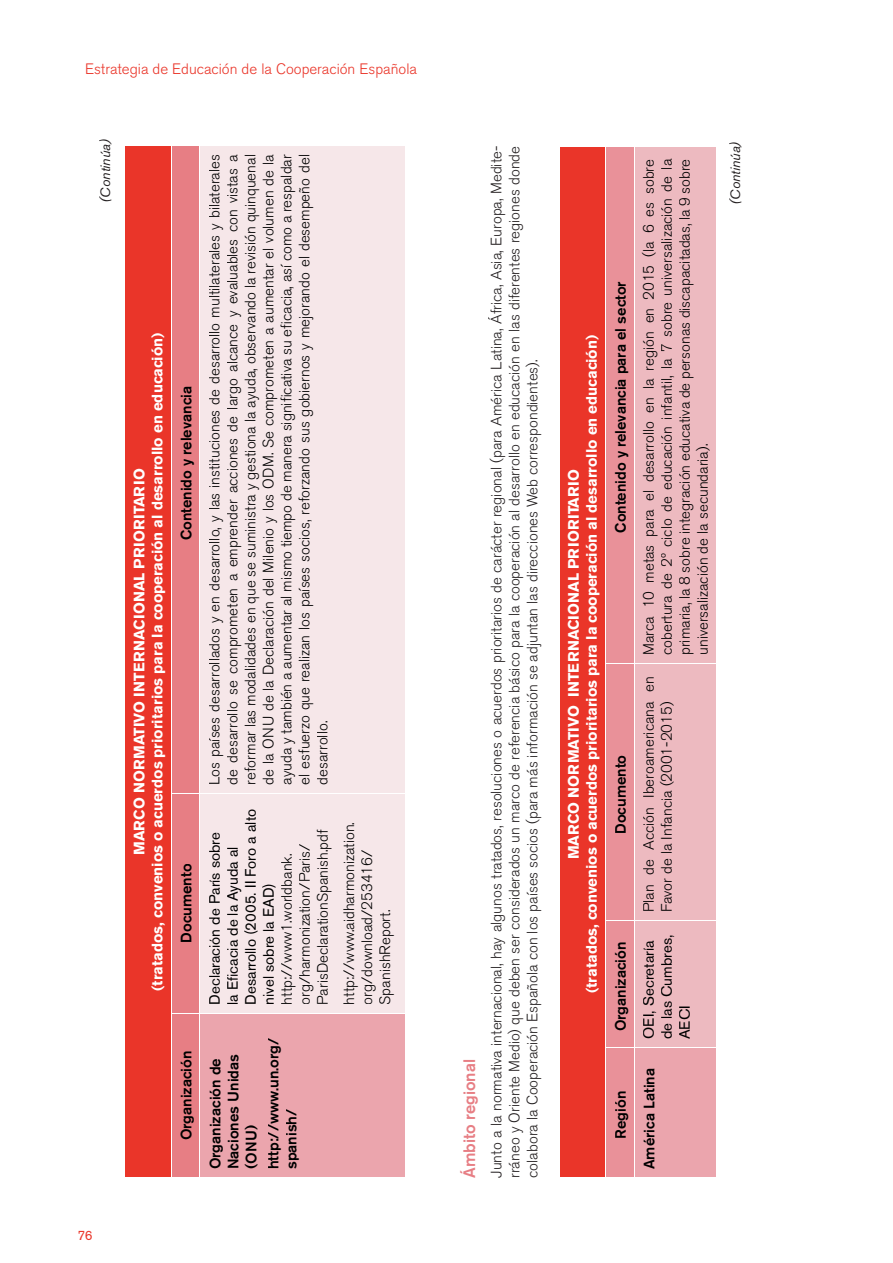
<style>
.page{position:relative;width:893px;height:1263px;background:#fff}
.page>*{position:absolute;margin:0;border:0;box-sizing:border-box;transform-origin:0 0}
.t1{font:500 16.5px "Akzidenz Grotesk BE";color:#e77e84}
.t2{font:300 15px/18px "Akzidenz Grotesk BE";color:#000}
.t3{font:300 15px/18px "Akzidenz Grotesk BE";color:#231f20;text-align:justify}
.t4{font:700 15px/18px "Akzidenz Grotesk BE";color:#fff;text-align:center}
.t5{font:500 15px/18px "Akzidenz Grotesk BE";color:#000}
.t6{font:15px/18px "Akzidenz Grotesk BE";color:#000}
.t7{font:300 15px "Akzidenz Grotesk BE";color:#ea3529}
.t8{font:italic 13.5px "Akzidenz Grotesk BE";color:#231f20}
.t9{font:13.5px "Akzidenz Grotesk BE";color:#ea3529}
</style>
<div class="page">
<div style="left:125px;top:146px;width:46px;height:1032px;background:#ea3529"></div>
<div style="left:200px;top:1013px;width:206px;height:165px;background:#eba5ad"></div>
<div style="left:201px;top:147px;width:204px;height:866px;background:#f6e7e9"></div>
<hr style="left:125px;top:1013px;width:1px;height:165px;background:#fff">
<hr style="left:125px;top:1177px;width:46px;height:1px;background:#fff">
<hr style="left:125px;top:793px;width:1px;height:220px;background:#fff">
<hr style="left:125px;top:146px;width:1px;height:647px;background:#fff">
<hr style="left:125px;top:146px;width:46px;height:1px;background:#fff">
<div style="left:172px;top:146px;width:27px;height:1031px;background:#e77e84"></div>
<hr style="left:200px;top:1013px;width:1px;height:165px;background:#fff">
<hr style="left:200px;top:1177px;width:206px;height:1px;background:#fff">
<hr style="left:200px;top:1013px;width:206px;height:1px;background:#fff">
<hr style="left:200px;top:793px;width:206px;height:1px;background:#fff">
<div style="left:181px;top:1051px;width:13px;height:88px;background:#e77e84"></div>
<div style="left:181px;top:864px;width:11px;height:78px;background:#e77e84"></div>
<div style="left:181px;top:387px;width:13px;height:153px;background:#e77e84"></div>
<div style="left:209px;top:832px;width:11px;height:171px;background:#f6e7e9"></div>
<div style="left:227px;top:846px;width:14px;height:158px;background:#f6e7e9"></div>
<div style="left:244px;top:809px;width:14px;height:194px;background:#f6e7e9"></div>
<div style="left:262px;top:884px;width:14px;height:120px;background:#f6e7e9"></div>
<div style="left:281px;top:854px;width:14px;height:149px;background:#f6e7e9"></div>
<div style="left:299px;top:844px;width:14px;height:160px;background:#f6e7e9"></div>
<div style="left:317px;top:835px;width:14px;height:168px;background:#f6e7e9"></div>
<div style="left:317px;top:829px;width:11px;height:5px;background:#f6e7e9"></div>
<div style="left:344px;top:823px;width:14px;height:180px;background:#f6e7e9"></div>
<div style="left:361px;top:850px;width:15px;height:154px;background:#f6e7e9"></div>
<div style="left:379px;top:917px;width:15px;height:87px;background:#f6e7e9"></div>
<svg style="left:380px;top:910px;width:10px;height:6px"></svg>
<div style="left:209px;top:154px;width:14px;height:629px;background:#f6e7e9"></div>
<div style="left:227px;top:154px;width:14px;height:630px;background:#f6e7e9"></div>
<div style="left:245px;top:154px;width:14px;height:630px;background:#f6e7e9"></div>
<div style="left:263px;top:154px;width:14px;height:630px;background:#f6e7e9"></div>
<div style="left:281px;top:154px;width:14px;height:630px;background:#f6e7e9"></div>
<div style="left:299px;top:154px;width:14px;height:630px;background:#f6e7e9"></div>
<div style="left:317px;top:722px;width:11px;height:62px;background:#f6e7e9"></div>
<div style="left:559px;top:146px;width:46px;height:1032px;background:#ea3529"></div>
<div style="left:634px;top:1048px;width:82px;height:130px;background:#eba5ad"></div>
<div style="left:635px;top:147px;width:81px;height:900px;background:#edbac0"></div>
<hr style="left:559px;top:1048px;width:1px;height:130px;background:#fff">
<hr style="left:559px;top:1177px;width:46px;height:1px;background:#fff">
<hr style="left:559px;top:921px;width:1px;height:127px;background:#fff">
<hr style="left:559px;top:664px;width:1px;height:257px;background:#fff">
<hr style="left:559px;top:146px;width:1px;height:518px;background:#fff">
<hr style="left:559px;top:146px;width:46px;height:1px;background:#fff">
<div style="left:606px;top:147px;width:28px;height:1030px;background:#e99199"></div>
<hr style="left:634px;top:1048px;width:1px;height:130px;background:#fff">
<hr style="left:634px;top:1177px;width:82px;height:1px;background:#fff">
<hr style="left:634px;top:921px;width:82px;height:1px;background:#fff">
<hr style="left:634px;top:663px;width:82px;height:1px;background:#fff">
<div style="left:615px;top:1092px;width:13px;height:45px;background:#e99199"></div>
<div style="left:615px;top:942px;width:13px;height:88px;background:#e99199"></div>
<div style="left:615px;top:755px;width:11px;height:78px;background:#e99199"></div>
<div style="left:615px;top:281px;width:13px;height:251px;background:#e99199"></div>
<div style="left:643px;top:940px;width:13px;height:98px;background:#edbac0"></div>
<div style="left:661px;top:935px;width:13px;height:103px;background:#edbac0"></div>
<div style="left:679px;top:1006px;width:11px;height:33px;background:#edbac0"></div>
<div style="left:643px;top:676px;width:11px;height:235px;background:#edbac0"></div>
<div style="left:660px;top:702px;width:14px;height:209px;background:#edbac0"></div>
<div style="left:642px;top:159px;width:16px;height:495px;background:#edbac0"></div>
<div style="left:661px;top:159px;width:13px;height:495px;background:#edbac0"></div>
<div style="left:679px;top:159px;width:15px;height:495px;background:#edbac0"></div>
<div style="left:696px;top:444px;width:14px;height:210px;background:#edbac0"></div>
<p class="t7" style="left:85px;top:61px;width:333px">Estrategia de Educación de la Cooperación Española</p>
<p class="t8" style="left:97px;top:203px;width:66px;rotate:-90deg">(Continúa)</p>
<p class="t4" style="left:130px;top:991px;width:660px;rotate:-90deg">MARCO NORMATIVO INTERNACIONAL PRIORITARIO<br>(tratados, convenios o acuerdos prioritarios para la cooperación al desarrollo en educación)</p>
<p class="t5" style="left:177px;top:540px;width:156px;rotate:-90deg">Contenido y relevancia</p>
<p class="t5" style="left:177px;top:943px;width:81px;rotate:-90deg">Documento</p>
<p class="t5" style="left:177px;top:1140px;width:91px;rotate:-90deg">Organización</p>
<p class="t2" style="left:206px;top:785px;width:632px;text-align:justify;rotate:-90deg">Los países desarrollados y en desarrollo, y las instituciones de desarrollo multilaterales y bilaterales de desarrollo se comprometen a emprender acciones de largo alcance y evaluables con vistas a reformar las modalidades en que se suministra y gestiona la ayuda, observando la revisión quinquenal de la ONU de la Declaración del Milenio y los ODM. Se comprometen a aumentar el volumen de la ayuda y también a aumentar al mismo tiempo de manera significativa su eficacia, así como a respaldar el esfuerzo que realizan los países socios, reforzando sus gobiernos y mejorando el desempeño del desarrollo.</p>
<p class="t6" style="left:205px;top:1005px;width:197px;rotate:-90deg">Declaración de París sobre<br>la Eficacia de la Ayuda al<br>Desarrollo (2005. II Foro a alto nivel sobre la EAD)</p>
<p class="t2" style="left:278px;top:1005px;width:177px;rotate:-90deg">http://www1.worldbank. org/harmonization/Paris/<br>ParisDeclarationSpanish.pdf</p>
<p class="t2" style="left:340px;top:1005px;width:184px;rotate:-90deg">http://www.aidharmonization. org/download/253416/<br>SpanishReport.</p>
<p class="t5" style="left:206px;top:1169px;width:117px;rotate:-90deg">Organización de<br>Naciones Unidas (ONU)</p>
<p class="t5" style="left:264px;top:1169px;width:133px;rotate:-90deg">http://www.un.org/ spanish/</p>
<p class="t9" style="left:77px;top:1227px;width:17px">76</p>
<p class="t1" style="left:459px;top:1178px;width:120px;rotate:-90deg">Ámbito regional</p>
<p class="t3" style="left:488px;top:1178px;width:1033px;rotate:-90deg">Junto a la normativa internacional, hay algunos tratados, resoluciones o acuerdos prioritarios de carácter regional (para América Latina, África, Asia, Europa, Medite&shy;rráneo y Oriente Medio) que deben ser considerados un marco de referencia básico para la cooperación al desarrollo en educación en las diferentes regiones donde colabora la Cooperación Española con los países socios (para más información se adjuntan las direcciones Web correspondientes).</p>
<p class="t8" style="left:727px;top:205px;width:66px;rotate:-90deg">(Continúa)</p>
<p class="t2" style="left:640px;top:655px;width:498px;text-align:justify;rotate:-90deg">Marca 10 metas para el desarrollo en la región en 2015 (la 6 es sobre cobertura de 2º ciclo de educación infantil, la 7 sobre universalización de la primaria, la 8 sobre integración educativa de personas discapacitadas, la 9 sobre universalización de la secundaria).</p>
<p class="t5" style="left:611px;top:533px;width:253px;rotate:-90deg">Contenido y relevancia para el sector</p>
<p class="t4" style="left:565px;top:993px;width:660px;rotate:-90deg">MARCO NORMATIVO INTERNACIONAL PRIORITARIO<br>(tratados, convenios o acuerdos prioritarios para la cooperación al desarrollo en educación)</p>
<p class="t2" style="left:640px;top:912px;width:238px;rotate:-90deg">Plan de Acción Iberoamericana en<br>Favor de la Infancia (2001-2015)</p>
<p class="t5" style="left:611px;top:834px;width:81px;rotate:-90deg">Documento</p>
<p class="t6" style="left:640px;top:1039px;width:106px;rotate:-90deg">OEI, Secretaría de las Cumbres,<br>AECI</p>
<p class="t5" style="left:611px;top:1031px;width:91px;rotate:-90deg">Organización</p>
<p class="t5" style="left:640px;top:1169px;width:103px;rotate:-90deg">América Latina</p>
<p class="t5" style="left:611px;top:1139px;width:49px;rotate:-90deg">Región</p>
</div>
